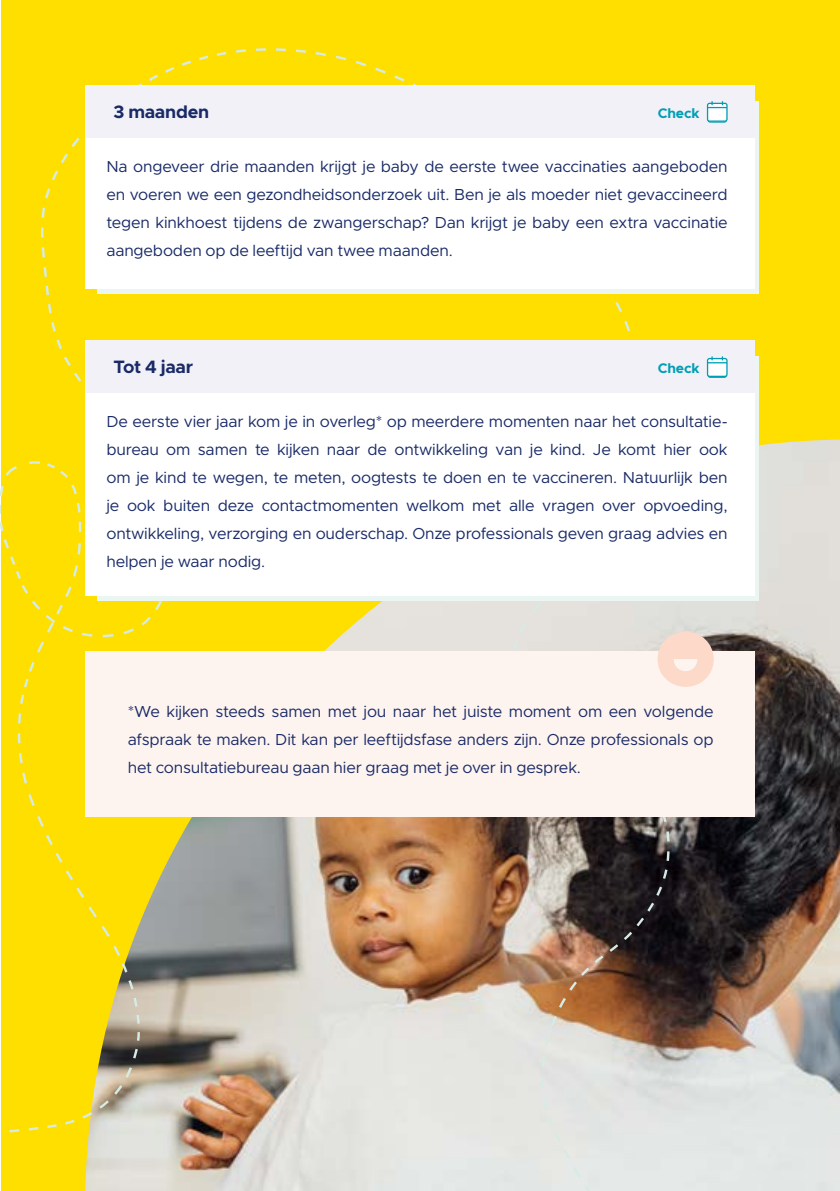
<style>
.page{position:relative;width:840px;height:1191px;background:#fff}
.page>*{position:absolute;margin:0;border:0;box-sizing:border-box;transform-origin:0 0}
.t1{font:700 18px "Metropolis";letter-spacing:-.015em;color:#192a67}
.t2{font:16px/28px "Metropolis";letter-spacing:-.01em;color:#192a67;text-align:justify}
.t3{font:700 14px "Metropolis";letter-spacing:-.01em;color:#009eb5}
</style>
<div class="page">
<div style="left:1px;top:0;width:838px;height:1191px;background:#ffdf00"></div>
<img style="left:670px;top:439px;width:169px;height:752px">
<svg style="left:239px;top:48px;width:62px;height:2px"></svg>
<img style="left:0;top:50px;width:670px;height:1141px">
<div style="left:98px;top:101px;width:660px;height:192px;background:linear-gradient(to bottom,#f1f6f6,#f6fbf9)"></div>
<div style="left:85px;top:85px;width:669px;height:203px;background:#fff"></div>
<div style="left:85px;top:85px;width:669px;height:53px;background:#f1f1f7"></div>
<svg style="left:706px;top:101px;width:21px;height:22px"></svg>
<div style="left:98px;top:356px;width:660px;height:245px;background:linear-gradient(to bottom,#f2f6f7,#f6fbf9)"></div>
<div style="left:85px;top:340px;width:669px;height:255px;background:#fff"></div>
<div style="left:85px;top:340px;width:669px;height:53px;background:#f1f1f7"></div>
<svg style="left:706px;top:356px;width:21px;height:22px"></svg>
<div style="left:85px;top:651px;width:669px;height:166px;background:#fef4ef"></div>
<svg style="left:657px;top:631px;width:56px;height:56px"></svg>
<p class="t1" style="left:113px;top:101px;width:97px">3 maanden</p>
<p class="t3" style="left:657px;top:104px;width:43px">Check</p>
<p class="t2" style="left:106px;top:152px;width:622px">Na ongeveer drie maanden krijgt je baby de eerste twee vaccinaties aangeboden en voeren we een gezondheidsonderzoek uit. Ben je als moeder niet gevaccineerd tegen kinkhoest tijdens de zwangerschap? Dan krijgt je baby een extra vaccinatie aangeboden op de leeftijd van twee maanden.</p>
<p class="t1" style="left:113px;top:356px;width:81px">Tot 4 jaar</p>
<p class="t3" style="left:657px;top:359px;width:43px">Check</p>
<p class="t2" style="left:106px;top:407px;width:622px">De eerste vier jaar kom je in overleg* op meerdere momenten naar het consultatie&shy;bureau om samen te kijken naar de ontwikkeling van je kind. Je komt hier ook om je kind te wegen, te meten, oogtests te doen en te vaccineren. Natuurlijk ben je ook buiten deze contactmomenten welkom met alle vragen over opvoeding, ontwikkeling, verzorging en ouderschap. Onze professionals geven graag advies en helpen je waar nodig.</p>
<p class="t2" style="left:128px;top:698px;width:587px">*We kijken steeds samen met jou naar het juiste moment om een volgende afspraak te maken. Dit kan per leeftijdsfase anders zijn. Onze professionals op het consultatiebureau gaan hier graag met je over in gesprek.</p>
</div>
